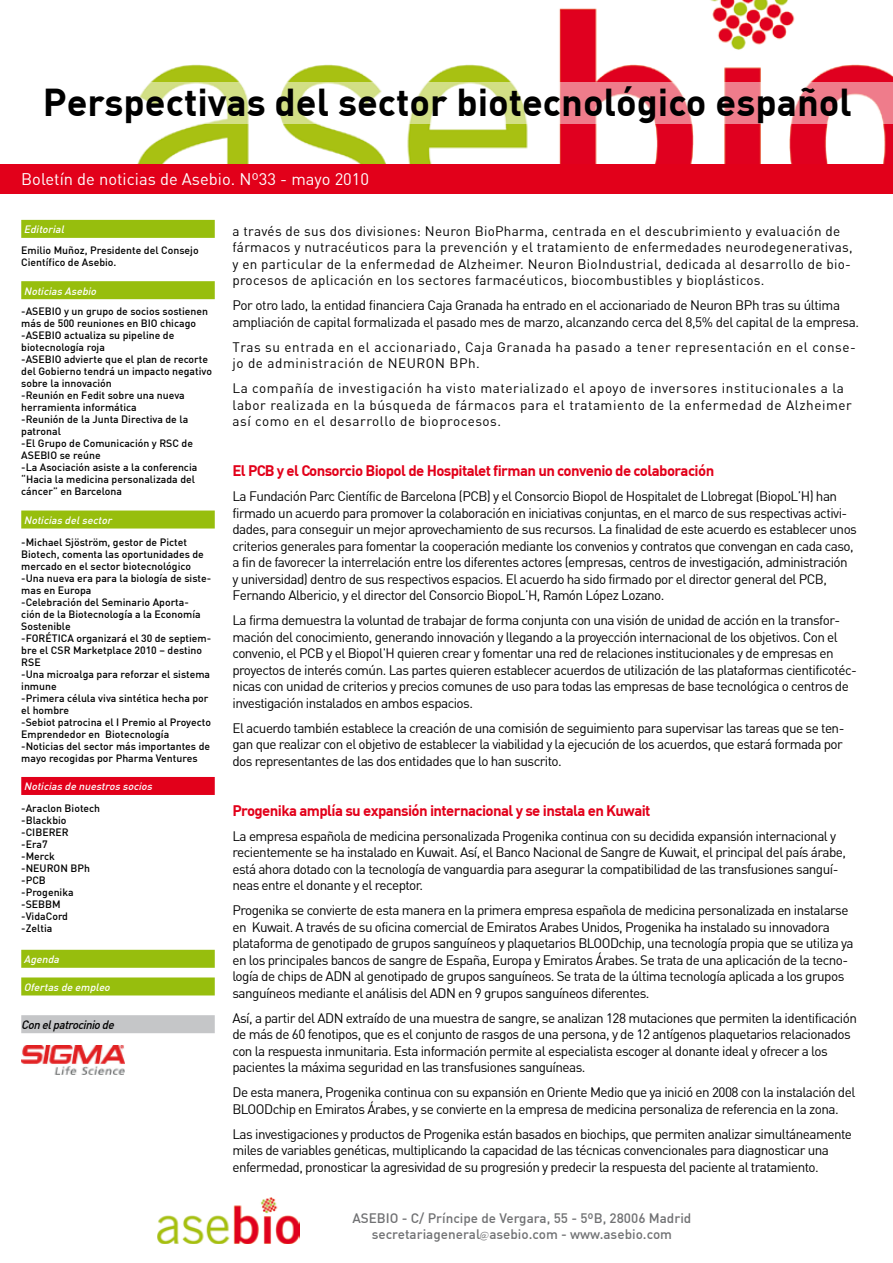
<style>
.page{position:relative;width:893px;height:1263px;background:#fff}
.page>*{position:absolute;margin:0;border:0;box-sizing:border-box;transform-origin:0 0}
.t1{font:700 38.1px "DIN";color:#000}
.t2{font:16.5px "DIN";color:#fff}
.t3{font:700 15px "DIN";letter-spacing:-.04em;color:#e2001a}
.t4{font:13.5px/16.5px "DIN";letter-spacing:-.04em;color:#000}
.t5{font:13.5px/16.5px "DIN";letter-spacing:.02em;color:#000}
.t6{font:13.5px/16.5px "DIN";letter-spacing:.04em;color:#000}
.t7{font:500 13.5px/16.2px "DIN";color:#707173;text-align:center}
.t8{font:italic 500 12px "DIN";color:#000;scale:.95 1}
.t9{font:500 10.5px/12px "DIN";color:#000}
.t10{font:italic 500 10.5px "DIN";color:#fff}
.s1{font-family:"Dan's Hand";font-weight:400}
</style>
<div class="page">
<img style="left:137px;top:0;width:756px;height:164px">
<div style="left:0;top:164px;width:893px;height:30px;background:#e2001a"></div>
<img style="left:157px;top:1197px;width:142px;height:47px">
<svg style="left:137px;top:82px;width:755px;height:42px"></svg>
<div style="left:21px;top:220px;width:194px;height:18px;background:#97be0d"></div>
<div style="left:21px;top:281px;width:194px;height:18px;background:#97be0d"></div>
<div style="left:21px;top:510px;width:194px;height:18px;background:#97be0d"></div>
<div style="left:21px;top:777px;width:194px;height:18px;background:#e2001a"></div>
<div style="left:21px;top:950px;width:194px;height:18px;background:#97be0d"></div>
<div style="left:21px;top:977px;width:194px;height:18px;background:#97be0d"></div>
<div style="left:21px;top:1015px;width:194px;height:18px;background:#c5c6c8"></div>
<img style="left:21px;top:1045px;width:104px;height:29px">
<h1 class="t1" style="left:43px;top:78px;width:811px">Perspectivas del sector biotecnológico español</h1>
<p class="t2" style="left:21px;top:168px;width:349px">Boletín de noticias de Asebio. Nº33 - mayo 2010</p>
<p class="t10" style="left:24px;top:223px;width:45px">Editorial</p>
<p class="t9" style="left:21px;top:244px;width:179px">Emilio Muñoz, Presidente del Consejo<br>Científico de Asebio.</p>
<p class="t10" style="left:24px;top:284px;width:77px">Noticias Asebio</p>
<p class="t9" style="left:21px;top:305px;width:192px">-ASEBIO y un grupo de socios sostienen más de 500 reuniones en BIO chicago -ASEBIO actualiza su pipeline de biotecnología roja<br>-ASEBIO advierte que el plan de recorte del Gobierno tendrá un impacto negativo sobre la innovación<br>-Reunión en Fedit sobre una nueva herramienta informática<br>-Reunión de la Junta Directiva de la patronal<br>-El Grupo de Comunicación y RSC de<br>ASEBIO se reúne<br>-La Asociación asiste a la conferencia “Hacia la medicina personalizada del cáncer” en Barcelona</p>
<p class="t10" style="left:24px;top:513px;width:92px">Noticias delsector</p>
<p class="t9" style="left:21px;top:535px;width:191px">-Michael Sjöström, gestor de Pictet<br>Biotech, comenta las oportunidades de mercado en el sector biotecnológico -Una nueva era para la biología de siste&shy;mas en Europa<br>-Celebración del Seminario Aporta-<br>ción de la Biotecnología a la Economía<br>Sostenible<br>-FORÉTICA organizará el 30 de septiem&shy;bre el CSR Marketplace 2010 – destino<br>RSE<br>-Una microalga para reforzar el sistema inmune<br>-Primera célula viva sintética hecha por el hombre<br>-Sebiot patrocina el I Premio al Proyecto<br>Emprendedor en Biotecnología -Noticias del sector más importantes de mayo recogidas por Pharma Ventures</p>
<p class="t10" style="left:24px;top:780px;width:133px">Noticias de nuestros socios</p>
<p class="t9" style="left:21px;top:802px;width:81px">-Araclon Biotech -Blackbio -CIBERER<br>-Era7<br>-Merck -NEURON BPh -PCB -Progenika -SEBBM -VidaCord -Zeltia</p>
<p class="t10" style="left:24px;top:953px;width:40px">Agenda</p>
<p class="t10" style="left:24px;top:980px;width:90px">Ofertas de empleo</p>
<p class="t8" style="left:21px;top:1017px;width:102px">Conelpatrociniode</p>
<p class="t5" style="left:232px;top:222px;width:622px">a través de sus dos divisiones: Neuron BioPharma, centrada en el descubrimiento y evaluación de fármacos y nutracéuticos para la prevención y el tratamiento de enfermedades neurodegenerativas, y en particular de la enfermedad de Alzheimer. Neuron BioIndustrial, dedicada al desarrollo de bio&shy;procesos de aplicación en los sectores farmacéuticos, biocombustibles y bioplásticos.</p>
<p class="t4" style="left:232px;top:297px;width:628px">Por otro lado, la entidad financiera Caja Granada ha entrado en el accionariado de Neuron BPh tras su última ampliación de capital formalizada el pasado mes de marzo, alcanzando cerca del 8,5% del capital de la empresa.</p>
<p class="t6" style="left:232px;top:338px;width:625px">Tras su entrada en el accionariado, Caja Granada ha pasado a tener representación en el conse&shy;jo de administración de NEURON BPh.</p>
<p class="t6" style="left:232px;top:380px;width:621px">La compañía de investigación ha visto materializado el apoyo de inversores institucionales a la labor realizada en la búsqueda de fármacos para el tratamiento de la enfermedad de Alzheimer así como en el desarrollo de bioprocesos.</p>
<p class="t3" style="left:232px;top:461px;width:483px">El PCB y el Consorcio Biopol de Hospitalet firman un convenio de colaboración</p>
<p class="t4" style="left:232px;top:488px;width:626px">La Fundación Parc Científic de Barcelona (PCB) y el Consorcio Biopol de Hospitalet de Llobregat (BiopoL’H) han firmado un acuerdo para promover la colaboración en iniciativas conjuntas, en el marco de sus respectivas activi&shy;dades, para conseguir un mejor aprovechamiento de sus recursos. La finalidad de este acuerdo es establecer unos criterios generales para fomentar la cooperación mediante los convenios y contratos que convengan en cada caso, a fin de favorecer la interrelación entre los diferentes actores (empresas, centros de investigación, administración y universidad) dentro de sus respectivos espacios. El acuerdo ha sido firmado por el director general del PCB, Fernando Albericio, y el director del Consorcio BiopoL’H, Ramón López Lozano.</p>
<p class="t4" style="left:232px;top:612px;width:626px">La firma demuestra la voluntad de trabajar de forma conjunta con una visión de unidad de acción en la transfor&shy;mación del conocimiento, generando innovación y llegando a la proyección internacional de los objetivos. Con el convenio, el PCB y el Biopol'H quieren crear y fomentar una red de relaciones institucionales y de empresas en proyectos de interés común. Las partes quieren establecer acuerdos de utilización de las plataformas cientificotéc&shy;nicas con unidad de criterios y precios comunes de uso para todas las empresas de base tecnológica o centros de investigación instalados en ambos espacios.</p>
<p class="t4" style="left:232px;top:719px;width:613px;text-align:justify">El acuerdo también establece la creación de una comisión de seguimiento para supervisar las tareas que se ten&shy;gan que realizar con el objetivo de establecer la viabilidad y la ejecución de los acuerdos, que estará formada por dos representantes de las dos entidades que lo han suscrito.</p>
<p class="t3" style="left:232px;top:800px;width:420px">Progenika amplía su expansión internacional y se instala en Kuwait</p>
<p class="t4" style="left:232px;top:827px;width:615px">La empresa española de medicina personalizada Progenika continua con su decidida expansión internacional y recientemente se ha instalado en Kuwait. Así, el Banco Nacional de Sangre de Kuwait, el principal del país árabe, está ahora dotado con la tecnología de vanguardia para asegurar la compatibilidad de las transfusiones sanguí&shy;neas entre el donante y el receptor.</p>
<p class="t4" style="left:232px;top:902px;width:623px">Progenika se convierte de esta manera en la primera empresa española de medicina personalizada en instalarse en Kuwait. A través de su oficina comercial de Emiratos Arabes Unidos, Progenika ha instalado su innovadora plataforma de genotipado de grupos sanguíneos y plaquetarios BLOODchip, una tecnología propia que se utiliza ya en los principales bancos de sangre de España, Europa y Emiratos Árabes. Se trata de una aplicación de la tecno&shy;logía de chips de ADN al genotipado de grupos sanguíneos. Se trata de la última tecnología aplicada a los grupos sanguíneos mediante el análisis del ADN en 9 grupos sanguíneos diferentes.</p>
<p class="t4" style="left:232px;top:1009px;width:626px">Así, a partir del ADN extraído de una muestra de sangre, se analizan 128 mutaciones que permiten la identificación de más de 60 fenotipos, que es el conjunto de rasgos de una persona, y de 12 antígenos plaquetarios relacionados con la respuesta inmunitaria. Esta información permite al especialista escoger al donante ideal y ofrecer a los pacientes la máxima seguridad en las transfusiones sanguíneas.</p>
<p class="t4" style="left:232px;top:1084px;width:624px">De esta manera, Progenika continua con su expansión en Oriente Medio que ya inició en 2008 con la instalación del<br>BLOODchip en Emiratos Árabes, y se convierte en la empresa de medicina personaliza de referencia en la zona.</p>
<p class="t4" style="left:232px;top:1125px;width:621px">Las investigaciones y productos de Progenika están basados en biochips, que permiten analizar simultáneamente miles de variables genéticas, multiplicando la capacidad de las técnicas convencionales para diagnosticar una enfermedad, pronosticar la agresividad de su progresión y predecir la respuesta del paciente al tratamiento.</p>
<p class="t7" style="left:352px;top:1210px;width:340px">ASEBIO - C/ Príncipe de Vergara, 55 - 5ºB, 28006 Madrid secretariageneral<span class="s1">@</span>asebio.com - www.asebio.com</p>
</div>
